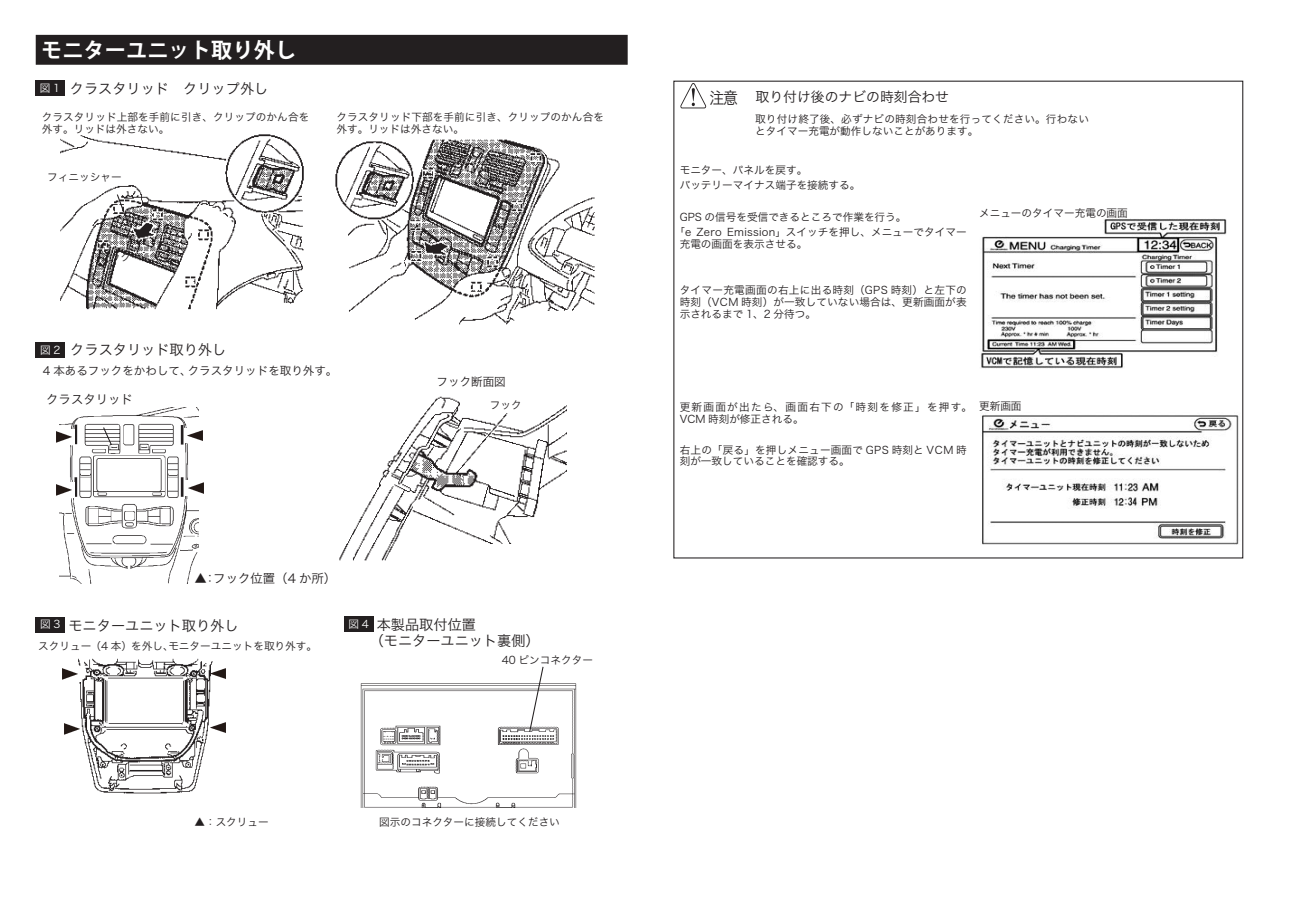
<style>
.page{position:relative;width:1290px;height:911px;background:#fff}
.page>*{position:absolute;margin:0;border:0;box-sizing:border-box;transform-origin:0 0}
.t1{font:700 21.25px "Koz Go Pro";color:#fff}
.ノーマル{font:16.38px "Hira Kaku Pro W3";color:#231f20;scale:.91 1}
.ノーマル-2{font:14.12px "Hira Kaku Pro W3";color:#231f20}
.ノーマル-3{font:13.88px "Hira Kaku Pro W3";color:#231f20}
.ノーマル-4{font:12.38px "Hira Kaku Pro W3";color:#231f20}
.ノーマル-5{font:11.5px "Hira Kaku Pro W3";color:#231f20}
.ノーマル-6{font:10.62px/11.8px "Hira Kaku Pro W3";color:#231f20}
.ノーマル-7{font:10.62px/11.8px "Hira Kaku Pro W3";letter-spacing:.12em;color:#231f20}
.t2{font:10.62px "Hira Kaku Pro W3";color:#fff}
</style>
<div class="page">
<img style="left:339px;top:396px;width:228px;height:165px">
<div style="left:35px;top:81px;width:30px;height:15px;background:#231f20"></div>
<div style="left:36px;top:343px;width:29px;height:15px;background:#231f20"></div>
<img style="left:64px;top:723px;width:10px;height:12px">
<img style="left:222px;top:722px;width:4px;height:11px">
<div style="left:344px;top:616px;width:29px;height:16px;background:#231f20"></div>
<img style="left:222px;top:668px;width:4px;height:11px">
<div style="left:36px;top:617px;width:29px;height:15px;background:#231f20"></div>
<svg style="left:540px;top:666px;width:4px;height:10px"></svg>
<img style="left:60px;top:134px;width:244px;height:176px">
<img style="left:335px;top:139px;width:260px;height:186px">
<img style="left:74px;top:658px;width:148px;height:136px">
<img style="left:62px;top:666px;width:18px;height:15px">
<img style="left:360px;top:676px;width:217px;height:132px">
<img style="left:60px;top:407px;width:139px;height:177px">
<img style="left:56px;top:482px;width:19px;height:15px">
<img style="left:186px;top:481px;width:18px;height:15px">
<img style="left:56px;top:429px;width:18px;height:15px">
<img style="left:184px;top:428px;width:19px;height:15px">
<div style="left:36px;top:35px;width:591px;height:29px;background:#231f20"></div>
<div style="left:36px;top:35px;width:592px;height:30px;border:1px solid #231f20"></div>
<img style="left:981px;top:218px;width:246px;height:151px">
<img style="left:981px;top:401px;width:263px;height:157px">
<img style="left:680px;top:83px;width:26px;height:25px">
<p class="t1" style="left:41px;top:37px;width:257px">モニターユニット取り外し</p>
<p class="ノーマル-2" style="left:70px;top:76px;width:200px">クラスタリッド　クリップ外し</p>
<p class="t2" style="left:40px;top:79px;width:22px">図1</p>
<p class="ノーマル-6" style="left:42px;top:110px;width:269px;line-height:12.4px">クラスタリッド上部を手前に引き、クリップのかん合を外す。リッドは外さない。</p>
<p class="ノーマル-6" style="left:47px;top:171px;width:76px">フィニッシャー</p>
<p class="ノーマル-6" style="left:99px;top:251px;width:33px">フック</p>
<p class="ノーマル-6" style="left:336px;top:110px;width:269px;line-height:12.4px">クラスタリッド下部を手前に引き、クリップのかん合を外す。リッドは外さない。</p>
<p class="t2" style="left:40px;top:341px;width:22px">図 2</p>
<p class="ノーマル-2" style="left:70px;top:337px;width:157px">クラスタリッド取り外し</p>
<p class="ノーマル-5" style="left:188px;top:360px;width:151px">クラスタリッドを取り外す。</p>
<p class="ノーマル-5" style="left:43px;top:360px;width:150px">4 本あるフックをかわして、</p>
<p class="ノーマル-4" style="left:46px;top:388px;width:88px">クラスタリッド</p>
<p class="ノーマル-5" style="left:437px;top:371px;width:71px">フック断面図</p>
<p class="ノーマル-6" style="left:490px;top:399px;width:33px">フック</p>
<p class="ノーマル-4" style="left:213px;top:568px;width:124px">フック位置（4 か所(</p>
<p class="ノーマル-4" style="left:195px;top:568px;width:14px">▲</p>
<p class="ノーマル-4" style="left:204px;top:568px;width:14px">：</p>
<p class="t2" style="left:40px;top:615px;width:22px">図 3</p>
<p class="ノーマル-2" style="left:68px;top:612px;width:172px">モニターユニット取り外し</p>
<p class="ノーマル-6" style="left:38px;top:639px;width:137px">スクリュー（4 本）を外し、</p>
<p class="ノーマル-6" style="left:168px;top:639px;width:150px">モニターユニットを取り外す。</p>
<p class="t2" style="left:349px;top:614px;width:22px">図 4</p>
<p class="ノーマル-2" style="left:377px;top:612px;width:101px">本製品取付位置</p>
<p class="ノーマル-2" style="left:370px;top:628px;width:172px">（モニターユニット裏側(</p>
<p class="ノーマル-6" style="left:502px;top:653px;width:93px">40 ピンコネクター</p>
<p class="ノーマル-6" style="left:195px;top:815px;width:76px">▲：スクリュー</p>
<p class="ノーマル-6" style="left:379px;top:815px;width:182px">図示のコネクターに接続してください</p>
<p class="ノーマル" style="left:709px;top:83px;width:33px">注意</p>
<p class="ノーマル-3" style="left:756px;top:85px;width:195px">取り付け後のナビの時刻合わせ</p>
<p class="ノーマル-6" style="left:755px;top:112px;width:335px">取り付け終了後、必ずナビの時刻合わせを行ってください。行わないとタイマー充電が動作しないことがあります。</p>
<p class="ノーマル-6" style="left:680px;top:163px;width:129px">モニター、パネルを戻す。</p>
<p class="ノーマル-6" style="left:680px;top:179px;width:182px">バッテリーマイナス端子を接続する。</p>
<p class="ノーマル-6" style="left:680px;top:210px;width:228px">GPS の信号を受信できるところで作業を行う。</p>
<p class="ノーマル-6" style="left:727px;top:225px;width:241px">Emission」スイッチを押し、メニューでタイマー</p>
<p class="ノーマル-6" style="left:979px;top:206px;width:150px">メニューのタイマー充電の画面</p>
<p class="ノーマル-6" style="left:680px;top:225px;width:129px;text-indent:-5px">「e<br>充電の画面を表示させる。</p>
<p class="ノーマル-6" style="left:680px;top:284px;width:289px;text-align:justify">タイマー充電画面の右上に出る時刻（GPS 時刻）と左下の時刻（VCM 時刻）が一致していない場合は、更新画面が表示されるまで 1、2 分待つ。</p>
<p class="ノーマル-6" style="left:696px;top:225px;width:27px">Zero</p>
<p class="ノーマル-7" style="left:680px;top:400px;width:294px">更新画面が出たら、画面右下の「時刻を修正」を押す。<br>VCM 時刻が修正される。</p>
<p class="ノーマル-6" style="left:680px;top:443px;width:288px">右上の「戻る」を押しメニュー画面で GPS 時刻と VCM 時刻が一致していることを確認する。</p>
<p class="ノーマル-6" style="left:979px;top:399px;width:44px">更新画面</p>
</div>
